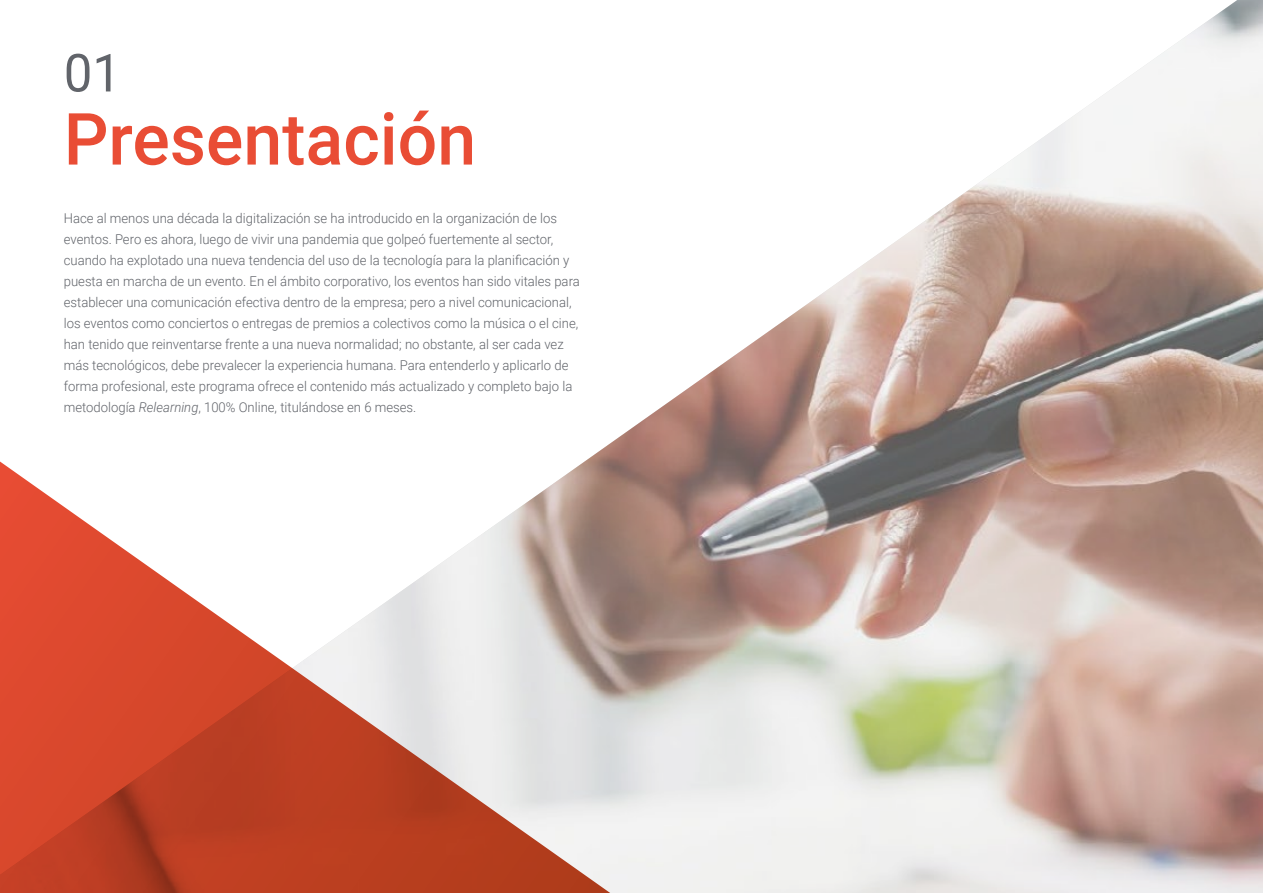
<style>
.page{position:relative;width:1263px;height:893px;background:#fff}
.page>*{position:absolute;margin:0;border:0;box-sizing:border-box;transform-origin:0 0}
.t1{font:500 72px "Roboto";color:#e94d35}
.t2{font:52.5px "Roboto";color:#61646a}
.t3{font:300 13.5px/21px "Roboto";color:#61646a}
.s1{font-style:italic}
</style>
<div class="page">
<img style="left:606px;top:0;width:657px;height:893px">
<svg style="left:0;top:446px;width:640px;height:447px"></svg>
<h2 class="t2" style="left:64px;top:36px;width:59px">01</h2>
<h1 class="t1" style="left:64px;top:89px;width:414px">Presentación</h1>
<p class="t3" style="left:64px;top:207px;width:517px">Hace al menos una década la digitalización se ha introducido en la organización de los eventos. Pero es ahora, luego de vivir una pandemia que golpeó fuertemente al sector, cuando ha explotado una nueva tendencia del uso de la tecnología para la planificación y puesta en marcha de un evento. En el ámbito corporativo, los eventos han sido vitales para establecer una comunicación efectiva dentro de la empresa; pero a nivel comunicacional, los eventos como conciertos o entregas de premios a colectivos como la música o el cine, han tenido que reinventarse frente a una nueva normalidad; no obstante, al ser cada vez más tecnológicos, debe prevalecer la experiencia humana. Para entenderlo y aplicarlo de forma profesional, este programa ofrece el contenido más actualizado y completo bajo la metodología <span class="s1">Relearning</span>, 100% Online, titulándose en 6 meses.</p>
</div>
